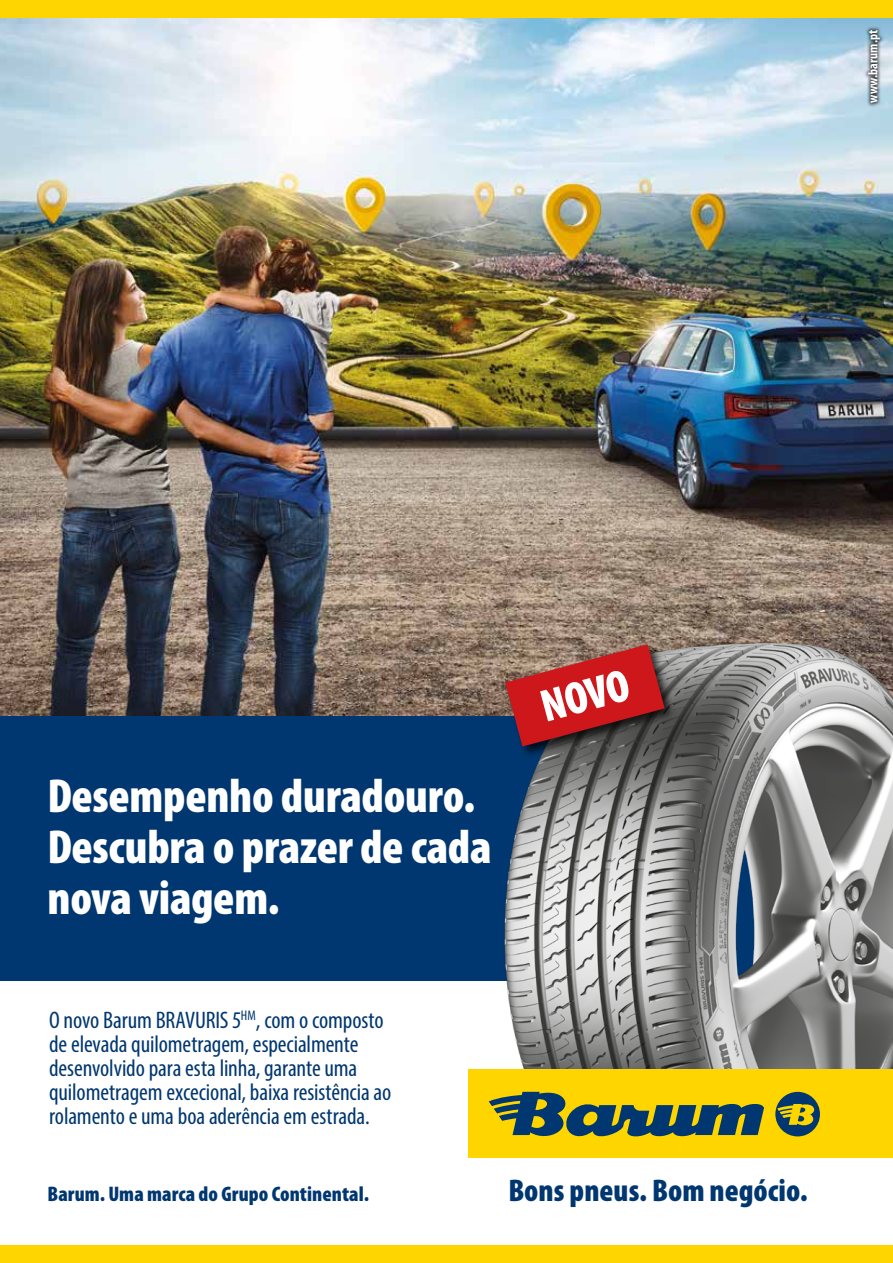
<style>
.page{position:relative;width:893px;height:1263px;background:#fff}
.page>*{position:absolute;margin:0;border:0;box-sizing:border-box;transform-origin:0 0}
.t1{font:900 condensed 48px/51px "Myriad Pro";letter-spacing:-.005em;color:#fff}
.t2{font:900 condensed 46.05px "Myriad Pro";color:#fff}
.t3{font:900 condensed 31.5px "Myriad Pro";color:#003770}
.t4{font:condensed 24px/24px "Myriad Pro";letter-spacing:-.005em;color:#003770}
.t5{font:900 condensed 21.15px "Myriad Pro";letter-spacing:.005em;color:#003770}
.t6{font:700 condensed 13.5px "Myriad Pro";letter-spacing:.005em;color:#fff}
</style>
<div class="page">
<img style="left:0;top:17px;width:893px;height:699px">
<div style="left:0;top:1246px;width:893px;height:17px;background:#ffd500"></div>
<div style="left:0;top:716px;width:893px;height:265px;background:#003770"></div>
<div style="left:0;top:0;width:893px;height:17px;background:#ffd500"></div>
<img style="left:468px;top:631px;width:425px;height:438px">
<div style="left:468px;top:1069px;width:418px;height:88px;background:#ffd500"></div>
<div style="left:775px;top:1092px;width:45px;height:44px;background:#003770;border-radius:50%"></div>
<svg style="left:777px;top:1102px;width:42px;height:27px"></svg>
<svg style="left:489px;top:1091px;width:275px;height:46px"></svg>
<div style="left:864px;top:25px;width:20px;height:82px;background:#000;opacity:.75"></div>
<div style="left:504px;top:643px;width:174px;height:116px;background:#000;opacity:.75"></div>
<svg style="left:505px;top:644px;width:160px;height:102px;background:#a23332"></svg>
<p class="t6" style="left:864px;top:103px;width:75px;rotate:-90deg">www.barum.pt</p>
<h1 class="t1" style="left:48px;top:769px;width:445px">Desempenho duradouro.<br>Descubra o prazer de cada nova viagem.</h1>
<p class="t4" style="left:49px;top:1008px;width:344px">O novo Barum BRAVURIS 5<sup>HM</sup>, com o composto de elevada quilometragem, especialmente desenvolvido para esta linha, garante uma quilometragem excecional, baixa resistência ao rolamento e uma boa aderência em estrada.</p>
<h2 class="t2" style="left:534px;top:679px;width:91px;rotate:-15deg">NOVO</h2>
<p class="t5" style="left:48px;top:1181px;width:323px">Barum. Uma marca do Grupo Continental.</p>
<h3 class="t3" style="left:508px;top:1171px;width:301px">Bons pneus. Bom negócio.</h3>
</div>
